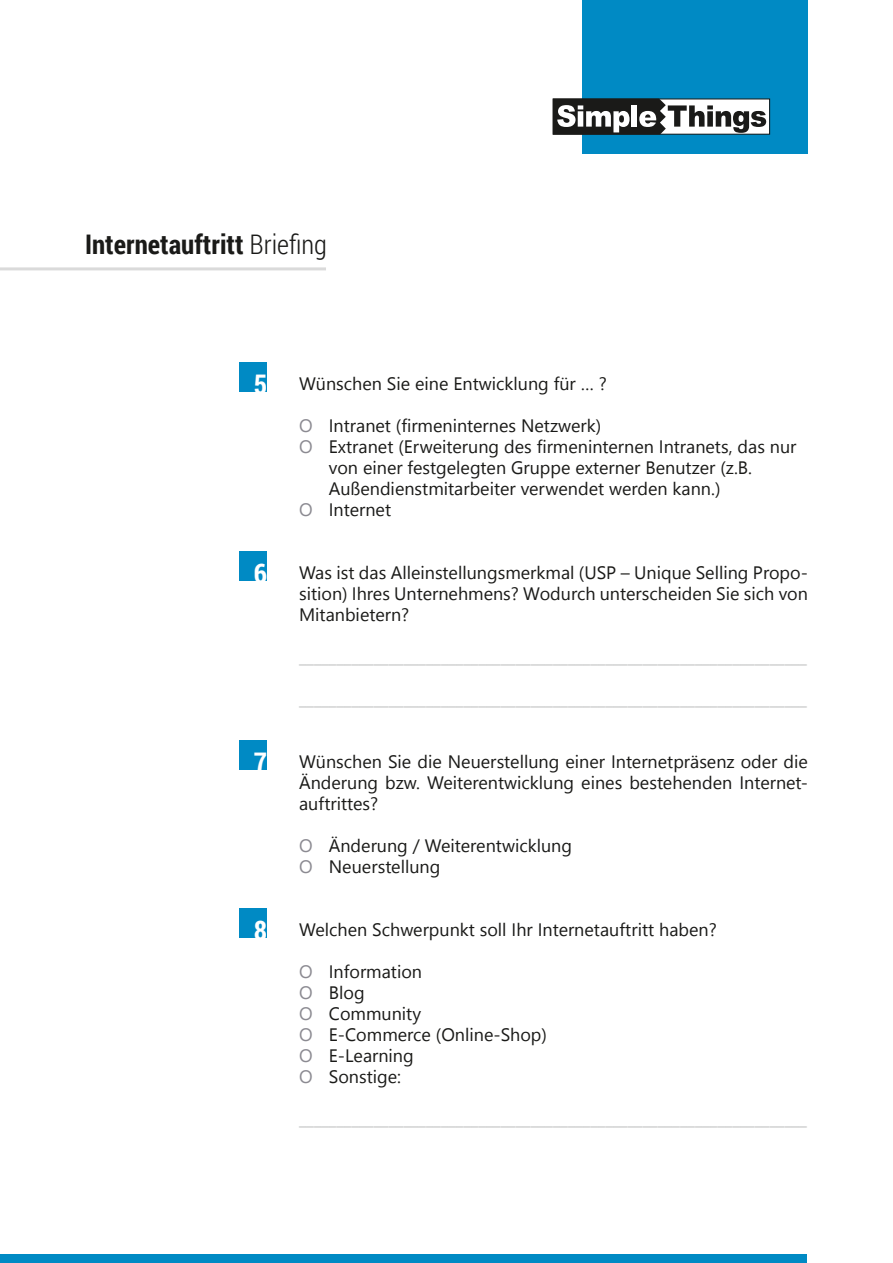
<style>
.page{position:relative;width:893px;height:1263px;background:#fff}
.page>*{position:absolute;margin:0;border:0;box-sizing:border-box;transform-origin:0 0}
.t1{font:700 27px "Roboto Condensed";color:#1a1a18}
.t2{font:700 27px "Roboto Condensed";color:#fff}
.t3{font:18px/21px "Segoe UI";color:#1a1a18;text-align:justify}
.t4{font:18px "Segoe UI";color:#c5c6c6}
.s1{font-weight:300}
.s2{color:#8b8a91}
</style>
<div class="page">
<div style="left:0;top:1254px;width:807px;height:9px;background:#008ac4"></div>
<div style="left:583px;top:1px;width:225px;height:153px;background:#008ac4"></div>
<svg style="left:553px;top:99px;width:213px;height:36px;background:#858585"></svg>
<hr style="left:0;top:267px;width:326px;height:3px;background:#dadada">
<div style="left:240px;top:362px;width:27px;height:30px;background:#008ac4"></div>
<div style="left:240px;top:551px;width:27px;height:30px;background:#008ac4"></div>
<div style="left:240px;top:740px;width:27px;height:30px;background:#008ac4"></div>
<div style="left:240px;top:908px;width:27px;height:30px;background:#008ac4"></div>
<h1 class="t1" style="left:85px;top:225px;width:243px">Internetauftritt <span class="s1">Briefing</span></h1>
<h1 class="t2" style="left:254px;top:365px;width:15px">5</h1>
<p class="t3" style="left:299px;top:373px;width:309px">Wünschen Sie eine Entwicklung für … ?</p>
<p class="t3" style="left:299px;top:415px;width:304px"><span class="s2">O</span> Intranet (firmeninternes Netzwerk)</p>
<p class="t3" style="left:299px;top:436px;width:499px"><span class="s2">O</span> Extranet (Erweiterung des firmeninternen Intranets, das nur</p>
<p class="t3" style="left:329px;top:457px;width:425px">von einer festgelegten Gruppe externer Benutzer (z.B.</p>
<p class="t3" style="left:329px;top:478px;width:393px">Außendienstmitarbeiter verwendet werden kann.)</p>
<p class="t3" style="left:299px;top:499px;width:94px"><span class="s2">O</span> Internet</p>
<h1 class="t2" style="left:254px;top:554px;width:15px">6</h1>
<p class="t3" style="left:299px;top:562px;width:510px">Was ist das Alleinstellungsmerkmal (USP – Unique Selling Propo&shy;sition) Ihres Unternehmens? Wodurch unterscheiden Sie sich von Mitanbietern?</p>
<p class="t4" style="left:299px;top:642px;width:509px">____________________________________________________________________</p>
<p class="t4" style="left:299px;top:684px;width:509px">____________________________________________________________________</p>
<h1 class="t2" style="left:254px;top:743px;width:15px">7</h1>
<p class="t3" style="left:299px;top:751px;width:510px">Wünschen Sie die Neuerstellung einer Internetpräsenz oder die Änderung bzw. Weiterentwicklung eines bestehenden Internet&shy;auftrittes?</p>
<p class="t3" style="left:299px;top:835px;width:274px"><span class="s2">O</span> Änderung / Weiterentwicklung<br><span class="s2">O</span> Neuerstellung</p>
<h1 class="t2" style="left:254px;top:911px;width:15px">8</h1>
<p class="t3" style="left:299px;top:919px;width:419px">Welchen Schwerpunkt soll Ihr Internetauftritt haben?</p>
<p class="t3" style="left:299px;top:961px;width:249px;text-align:left"><span class="s2">O</span> Information<br><span class="s2">O</span> Blog<br><span class="s2">O</span> Community<br><span class="s2">O</span> E-Commerce (Online-Shop)<br><span class="s2">O</span> E-Learning<br><span class="s2">O</span> Sonstige:</p>
<p class="t4" style="left:299px;top:1104px;width:509px">____________________________________________________________________</p>
</div>
